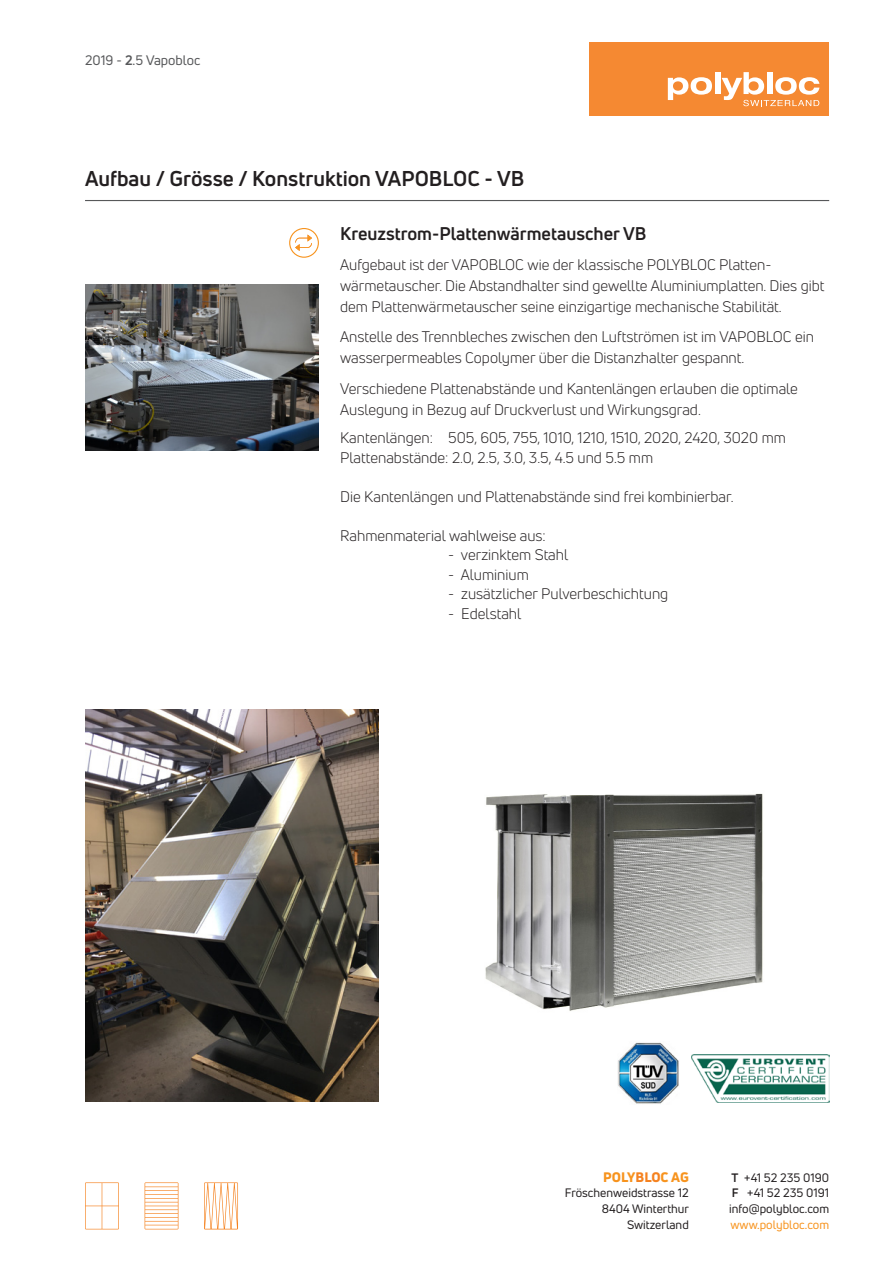
<style>
.page{position:relative;width:893px;height:1263px;background:#fff}
.page>*{position:absolute;margin:0;border:0;box-sizing:border-box;transform-origin:0 0}
.t1{font:700 21px "Uni Neue";color:#231f20}
.t2{font:700 18px "Uni Neue";color:#231f20}
.t3{font:15px/21px "Uni Neue";color:#231f20}
.t4{font:13.5px "Uni Neue";color:#57585a}
.t5{font:800 13.5px "Uni Neue";color:#f7931d}
.t6{font:12px/15.8px "Uni Neue";color:#231f20;text-align:right}
.t7{font:12px "Uni Neue";color:#f7931d}
.s1{font-weight:700}
.s2{color:#f58220}
</style>
<div class="page">
<div style="left:590px;top:43px;width:239px;height:73px;background:#f58932"></div>
<svg style="left:668px;top:77px;width:44px;height:23px"></svg>
<div style="left:715px;top:72px;width:5px;height:22px;background:#fff"></div>
<svg style="left:722px;top:72px;width:97px;height:34px"></svg>
<svg style="left:85px;top:1182px;width:34px;height:47px"></svg>
<svg style="left:204px;top:1182px;width:34px;height:47px"></svg>
<svg style="left:145px;top:1182px;width:33px;height:47px"></svg>
<svg style="left:290px;top:228px;width:28px;height:29px"></svg>
<svg style="left:295px;top:235px;width:17px;height:16px"></svg>
<div style="left:289px;top:228px;width:30px;height:30px;border:1px solid #f7931d;border-radius:50%"></div>
<img style="left:692px;top:1054px;width:137px;height:48px">
<img style="left:618px;top:1042px;width:61px;height:62px">
<img style="left:485px;top:793px;width:278px;height:218px">
<img style="left:85px;top:709px;width:294px;height:392px">
<img style="left:85px;top:285px;width:234px;height:165px">
<hr style="left:85px;top:200px;width:744px;height:1px;background:#57585a">
<p class="t4" style="left:85px;top:52px;width:117px">2019 - <span class="s1">2</span>.5 Vapobloc</p>
<p class="t1" style="left:85px;top:165px;width:441px">Aufbau / Grösse / Konstruktion VAPOBLOC - VB</p>
<p class="t2" style="left:340px;top:223px;width:308px">Kreuzstrom-Plattenwärmetauscher VB</p>
<p class="t3" style="left:340px;top:255px;width:433px">Aufgebaut ist der VAPOBLOC wie der klassische POLYBLOC Platten-</p>
<p class="t3" style="left:340px;top:276px;width:486px">wärmetauscher. Die Abstandhalter sind gewellte Aluminiumplatten. Dies gibt dem Plattenwärmetauscher seine einzigartige mechanische Stabilität.</p>
<p class="t3" style="left:340px;top:327px;width:475px">Anstelle des Trennbleches zwischen den Luftströmen ist im VAPOBLOC ein wasserpermeables Copolymer über die Distanzhalter gespannt.</p>
<p class="t3" style="left:340px;top:378px;width:459px">Verschiedene Plattenabstände und Kantenlängen erlauben die optimale<br>Auslegung in Bezug auf Druckverlust und Wirkungsgrad.</p>
<p class="t3" style="left:340px;top:427px;width:447px">Kantenlängen: 505, 605, 755, 1010, 1210, 1510, 2020, 2420, 3020 mm</p>
<p class="t3" style="left:340px;top:447px;width:314px">Plattenabstände: 2.0, 2.5, 3.0, 3.5, 4.5 und 5.5 mm</p>
<p class="t3" style="left:340px;top:486px;width:395px">Die Kantenlängen und Plattenabstände sind frei kombinierbar.</p>
<p class="t3" style="left:340px;top:525px;width:207px">Rahmenmaterial wahlweise aus:</p>
<p class="t3" style="left:448px;top:544px;width:122px">- verzinktem Stahl</p>
<p class="t3" style="left:448px;top:564px;width:82px">- Aluminium</p>
<p class="t3" style="left:448px;top:583px;width:222px">- zusätzlicher Pulverbeschichtung</p>
<p class="t3" style="left:448px;top:603px;width:75px">- Edelstahl</p>
<p class="t5" style="left:603px;top:1168px;width:87px">POLY<span class="s2">BLO</span>C AG</p>
<p class="t6" style="left:565px;top:1185px;width:126px">Fröschenweidstrasse 12<br>8404 Winterthur<br>Switzerland</p>
<p class="t6" style="left:729px;top:1169px;width:102px;text-align:justify"><span class="s1">T</span> +41 52 235 0190<br><span class="s1">F</span> +41 52 235 0191 info@polybloc.com</p>
<p class="t7" style="left:730px;top:1217px;width:100px">www.polybloc.com</p>
</div>
